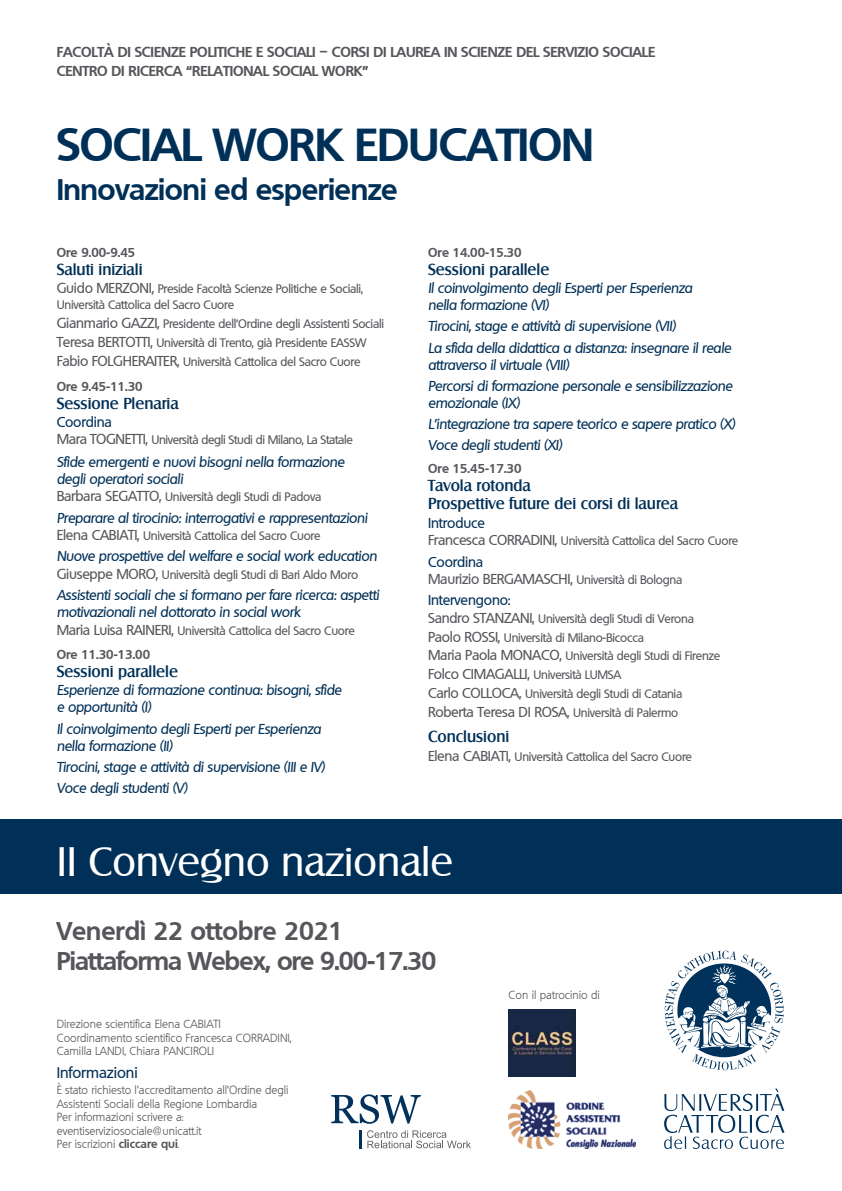
<style>
.page{position:relative;width:842px;height:1191px;background:#fff}
.page>*{position:absolute;margin:0;border:0;box-sizing:border-box;transform-origin:0 0}
.t1{font:700 45px "Quebec";letter-spacing:-.015em;color:#003057}
.t2{font:40px "Salzburg";color:#fff}
.t3{font:700 29px "Quebec";letter-spacing:-.015em;color:#003057}
.t4{font:700 25px/30px "Quebec";letter-spacing:-.03em;color:#54565a}
.t5{font:500 15.5px/18px "Salzburg";color:#003057}
.t6{font:500 15px "Quebec";color:#003057}
.t7{font:italic 500 14px/17px "Quebec";letter-spacing:-.02em;color:#003057}
.t8{font:500 14px/17.4px "Quebec";letter-spacing:-.02em;color:#54565a}
.t9{font:700 14px/18.8px "Quebec";letter-spacing:-.01em;color:#54565a}
.t10{font:500 14px "Quebec";letter-spacing:-.01em;color:#003057}
.t11{font:700 12.5px "Quebec";color:#54565a}
.t12{font:500 12px/18.8px "Quebec";letter-spacing:-.02em;color:#54565a}
.t13{font:300 11.5px/13.5px "Quebec";color:#54565a}
.s1{font-size:14px}
.s2{color:#003057}
.s3{font-size:12px}
.s4{font-weight:700}
</style>
<div class="page">
<div style="left:0;top:819px;width:842px;height:75px;background:#003057"></div>
<svg style="left:664px;top:950px;width:120px;height:120px"></svg>
<svg style="left:664px;top:1088px;width:120px;height:61px"></svg>
<img style="left:508px;top:1090px;width:127px;height:58px">
<svg style="left:367px;top:1130px;width:104px;height:18px"></svg>
<svg style="left:331px;top:1094px;width:90px;height:29px"></svg>
<hr style="left:359px;top:1130px;width:3px;height:19px;background:#00325c">
<img style="left:508px;top:1009px;width:67px;height:67px">
<p class="t9" style="left:57px;top:42px;width:600px">FACOLTÀ DI SCIENZE POLITICHE E SOCIALI – CORSI DI LAUREA IN SCIENZE DEL SERVIZIO SOCIALE<br>CENTRO DI RICERCA “RELATIONAL SOCIAL WORK”</p>
<h1 class="t1" style="left:57px;top:115px;width:539px">SOCIAL WORK EDUCATION</h1>
<h3 class="t3" style="left:57px;top:170px;width:343px">Innovazioni ed esperienze</h3>
<p class="t11" style="left:57px;top:244px;width:80px">Ore 9.00-9.45</p>
<p class="t5" style="left:57px;top:260px;width:87px">Saluti iniziali</p>
<p class="t12" style="left:57px;top:281px;width:308px;line-height:16px"><span class="s1">Guido MERZONI,</span> Preside Facoltà Scienze Politiche e Sociali,<br>Università Cattolica del Sacro Cuore</p>
<p class="t12" style="left:57px;top:314px;width:329px"><span class="s1">Gianmario GAZZI,</span> Presidente dell’Ordine degli Assistenti Sociali<br><span class="s1">Teresa BERTOTTI,</span> Università di Trento, già Presidente EASSW<br><span class="s1">Fabio FOLGHERAITER,</span> Università Cattolica del Sacro Cuore</p>
<p class="t11" style="left:57px;top:378px;width:87px">Ore 9.45-11.30</p>
<p class="t5" style="left:57px;top:394px;width:124px">Sessione Plenaria</p>
<p class="t10" style="left:57px;top:413px;width:57px">Coordina</p>
<p class="t12" style="left:57px;top:430px;width:298px"><span class="s1">Mara TOGNETTI,</span> Università degli Studi di Milano, La Statale</p>
<p class="t7" style="left:57px;top:453px;width:289px">Sfide emergenti e nuovi bisogni nella formazione degli operatori sociali</p>
<p class="t12" style="left:57px;top:487px;width:266px"><span class="s1">Barbara SEGATTO,</span> Università degli Studi di Padova</p>
<p class="t7" style="left:57px;top:509px;width:312px">Preparare al tirocinio: interrogativi e rappresentazioni</p>
<p class="t12" style="left:57px;top:526px;width:265px"><span class="s1">Elena CABIATI,</span> Università Cattolica del Sacro Cuore</p>
<p class="t7" style="left:57px;top:548px;width:322px">Nuove prospettive del welfare e social work education</p>
<p class="t12" style="left:57px;top:565px;width:303px"><span class="s1">Giuseppe MORO,</span> Università degli Studi di Bari Aldo Moro</p>
<p class="t7" style="left:57px;top:586px;width:324px">Assistenti sociali che si formano per fare ricerca: aspetti motivazionali nel dottorato in social work</p>
<p class="t12" style="left:57px;top:620px;width:300px"><span class="s1">Maria Luisa RAINERI,</span> Università Cattolica del Sacro Cuore</p>
<p class="t11" style="left:57px;top:646px;width:95px">Ore 11.30-13.00</p>
<p class="t5" style="left:57px;top:662px;width:123px">Sessioni parallele</p>
<p class="t7" style="left:57px;top:682px;width:287px">Esperienze di formazione continua: bisogni, sfide e opportunità (I)</p>
<p class="t7" style="left:57px;top:720px;width:266px">Il coinvolgimento degli Esperti per Esperienza nella formazione (II)</p>
<p class="t7" style="left:57px;top:756px;width:270px;line-height:21.3px">Tirocini, stage e attività di supervisione (III e IV)<br>Voce degli studenti (V)</p>
<p class="t11" style="left:428px;top:244px;width:95px">Ore 14.00-15.30</p>
<p class="t5" style="left:428px;top:260px;width:123px">Sessioni parallele</p>
<p class="t7" style="left:428px;top:279px;width:266px">Il coinvolgimento degli Esperti per Esperienza nella formazione (VI)</p>
<p class="t7" style="left:428px;top:315px;width:305px;line-height:21.3px">Tirocini, stage e attività di supervisione (VII)<br>La sfida della didattica a distanza: insegnare il reale</p>
<p class="t7" style="left:428px;top:354px;width:306px;line-height:21.3px">attraverso il virtuale (VIII)<br>Percorsi di formazione personale e sensibilizzazione</p>
<p class="t7" style="left:428px;top:392px;width:309px;line-height:21.3px">emozionale (IX)<br>L’integrazione tra sapere teorico e sapere pratico (X)<br>Voce degli studenti (XI)</p>
<p class="t11" style="left:428px;top:461px;width:95px">Ore 15.45-17.30</p>
<p class="t5" style="left:428px;top:477px;width:251px">Tavola rotonda<br>Prospettive future dei corsi di laurea</p>
<p class="t10" style="left:428px;top:514px;width:58px">Introduce</p>
<p class="t12" style="left:428px;top:531px;width:312px"><span class="s1">Francesca CORRADINI,</span> Università Cattolica del Sacro Cuore</p>
<p class="t8" style="left:428px;top:552px;width:256px"><span class="s2">Coordina<br></span>Maurizio BERGAMASCHI, <span class="s3">Università di Bologna</span></p>
<p class="t10" style="left:428px;top:591px;width:84px">Intervengono:</p>
<p class="t12" style="left:428px;top:609px;width:294px"><span class="s1">Sandro STANZANI,</span> Università degli Studi di Verona<br><span class="s1">Paolo ROSSI,</span> Università di Milano-Bicocca<br><span class="s1">Maria Paola MONACO,</span> Università degli Studi di Firenze</p>
<p class="t8" style="left:428px;top:665px;width:195px">Folco CIMAGALLI, <span class="s3">Università LUMSA</span></p>
<p class="t12" style="left:428px;top:684px;width:256px"><span class="s1">Carlo COLLOCA,</span> Università degli Studi di Catania</p>
<p class="t8" style="left:428px;top:703px;width:252px">Roberta Teresa DI ROSA, <span class="s3">Università di Palermo</span></p>
<p class="t5" style="left:428px;top:727px;width:83px">Conclusioni</p>
<p class="t12" style="left:428px;top:747px;width:265px"><span class="s1">Elena CABIATI,</span> Università Cattolica del Sacro Cuore</p>
<h2 class="t2" style="left:57px;top:837px;width:398px">II Convegno nazionale</h2>
<h3 class="t4" style="left:57px;top:915px;width:381px">Venerdì 22 ottobre 2021<br>Piattaforma Webex, ore 9.00-17.30</h3>
<p class="t13" style="left:57px;top:1017px;width:236px">Direzione scientifica Elena CABIATI<br>Coordinamento scientifico Francesca CORRADINI,<br>Camilla LANDI, Chiara PANCIROLI</p>
<p class="t6" style="left:57px;top:1062px;width:83px">Informazioni</p>
<p class="t13" style="left:57px;top:1083px;width:233px">È stato richiesto l’accreditamento all’Ordine degli Assistenti Sociali della Regione Lombardia<br>Per informazioni scrivere a: eventiserviziosociale@unicatt.it<br>Per iscrizioni <span class="s4">cliccare qui</span>.</p>
<p class="t13" style="left:509px;top:987px;width:93px">Con il patrocinio di</p>
</div>
